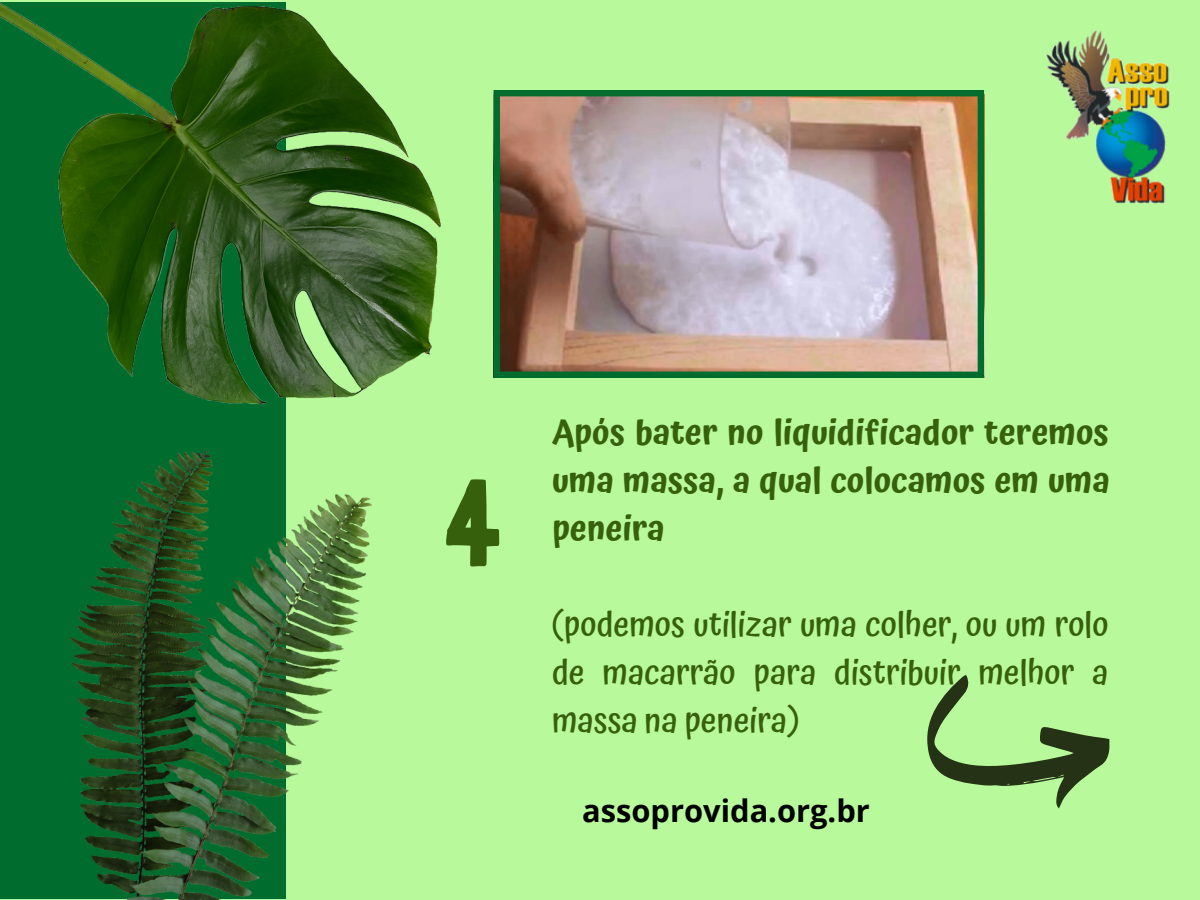
<style>
.page{position:relative;width:1200px;height:900px;background:#b8fa9b}
.page>*{position:absolute;margin:0;border:0;box-sizing:border-box;transform-origin:0 0}
.t1{font:120px "Bobby Jones";color:#37600c}
.t2{font:500 34.4px/48px "Atma";color:#37600c;text-align:justify}
.t3{font:600 34.4px/48px "Atma";color:#37600c;text-align:justify}
.t4{font:700 30.8px "Open Sans";color:#000}
</style>
<div class="page">
<svg style="left:927px;top:675px;width:183px;height:133px"></svg>
<div style="left:0;top:2px;width:286px;height:897px;background:#006d2f"></div>
<img style="left:70px;top:450px;width:301px;height:450px">
<img style="left:0;top:3px;width:441px;height:401px">
<img style="left:1047px;top:31px;width:123px;height:172px">
<svg style="left:494px;top:90px;width:490px;height:288px"></svg>
<h1 class="t1" style="left:441px;top:447px;width:64px">4</h1>
<p class="t3" style="left:552px;top:408px;width:559px">Após bater no liquidificador teremos uma massa, a qual colocamos em uma peneira</p>
<p class="t2" style="left:552px;top:600px;width:558px">(podemos utilizar uma colher, ou um rolo de macarrão para distribuir melhor a massa na peneira)</p>
<p class="t4" style="left:582px;top:789px;width:289px">assoprovida.org.br</p>
</div>
